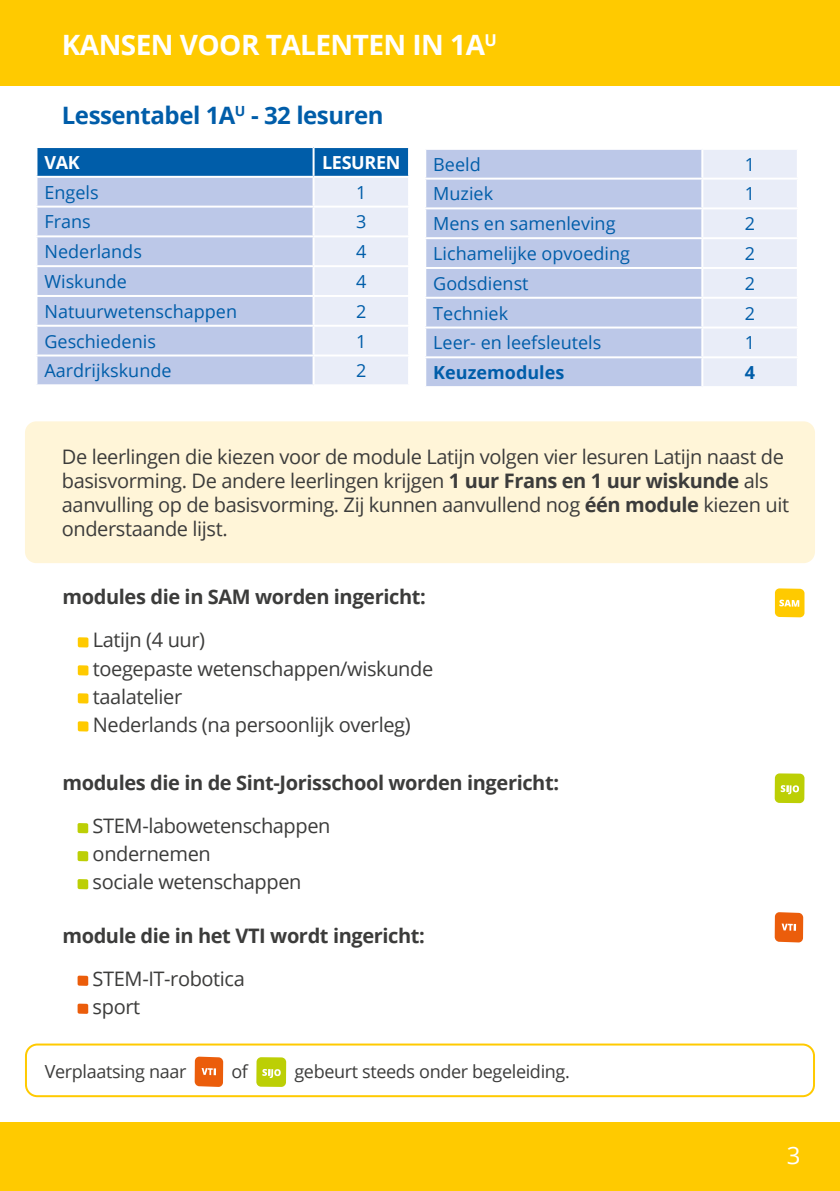
<style>
.page{position:relative;width:840px;height:1191px;background:#fff}
.page>*{position:absolute;margin:0;border:0;box-sizing:border-box;transform-origin:0 0}
.t1{font:700 28px "Open Sans";letter-spacing:-.02em;color:#fff}
.t2{font:700 24px "Open Sans";letter-spacing:-.02em;color:#005da9}
.t3{font:24px "Open Sans";color:#fff}
.t4{font:20px/28px "Open Sans";letter-spacing:-.02em;color:#3c3c3b}
.t5{font:700 20px "Open Sans";letter-spacing:-.02em;color:#3c3c3b}
.t6{font:18px "Open Sans";color:#005da9}
.t7{font:18px "Open Sans";letter-spacing:-.02em;color:#3c3c3b}
.t8{font:700 18px "Open Sans";color:#005da9}
.t9{font:700 18px "Open Sans";letter-spacing:-.02em;color:#fff}
.s1{font-weight:700}
</style>
<div class="page">
<div style="left:0;top:0;width:839px;height:85px;background:#ffca00"></div>
<div style="left:0;top:1123px;width:839px;height:68px;background:#ffca00"></div>
<svg style="left:37px;top:148px;width:371px;height:236px;background:#afc3e3"></svg>
<hr style="left:312px;top:148px;width:2px;height:28px;background:#fff">
<hr style="left:35px;top:176px;width:278px;height:2px;background:#fff">
<hr style="left:35px;top:206px;width:278px;height:2px;background:#fff">
<hr style="left:35px;top:235px;width:278px;height:2px;background:#fff">
<hr style="left:35px;top:265px;width:278px;height:2px;background:#fff">
<hr style="left:35px;top:295px;width:278px;height:2px;background:#fff">
<hr style="left:35px;top:325px;width:278px;height:2px;background:#fff">
<hr style="left:35px;top:354px;width:278px;height:2px;background:#fff">
<hr style="left:313px;top:176px;width:97px;height:2px;background:#fff">
<hr style="left:312px;top:178px;width:2px;height:28px;background:#fff">
<hr style="left:313px;top:206px;width:97px;height:2px;background:#fff">
<hr style="left:312px;top:208px;width:2px;height:27px;background:#fff">
<hr style="left:313px;top:235px;width:97px;height:2px;background:#fff">
<hr style="left:312px;top:237px;width:2px;height:28px;background:#fff">
<hr style="left:313px;top:265px;width:97px;height:2px;background:#fff">
<hr style="left:312px;top:267px;width:2px;height:28px;background:#fff">
<hr style="left:313px;top:295px;width:97px;height:2px;background:#fff">
<hr style="left:312px;top:297px;width:2px;height:28px;background:#fff">
<hr style="left:313px;top:325px;width:97px;height:2px;background:#fff">
<hr style="left:312px;top:327px;width:2px;height:27px;background:#fff">
<hr style="left:313px;top:354px;width:97px;height:2px;background:#fff">
<hr style="left:312px;top:356px;width:2px;height:28px;background:#fff">
<div style="left:426px;top:150px;width:275px;height:236px;background:#bcc8e8"></div>
<div style="left:703px;top:150px;width:93px;height:236px;background:#e9edf8"></div>
<hr style="left:424px;top:178px;width:278px;height:2px;background:#fff">
<hr style="left:424px;top:207px;width:278px;height:2px;background:#fff">
<hr style="left:424px;top:237px;width:278px;height:2px;background:#fff">
<hr style="left:424px;top:267px;width:278px;height:2px;background:#fff">
<hr style="left:424px;top:297px;width:278px;height:2px;background:#fff">
<hr style="left:424px;top:326px;width:278px;height:2px;background:#fff">
<hr style="left:424px;top:356px;width:278px;height:2px;background:#fff">
<hr style="left:702px;top:178px;width:96px;height:2px;background:#fff">
<hr style="left:702px;top:207px;width:96px;height:2px;background:#fff">
<hr style="left:702px;top:237px;width:96px;height:2px;background:#fff">
<hr style="left:702px;top:267px;width:96px;height:2px;background:#fff">
<hr style="left:702px;top:297px;width:96px;height:2px;background:#fff">
<hr style="left:702px;top:326px;width:96px;height:2px;background:#fff">
<hr style="left:702px;top:356px;width:96px;height:2px;background:#fff">
<div style="left:25px;top:421px;width:789px;height:142px;background:#fff5d8;border-radius:11px"></div>
<div style="left:78px;top:637px;width:10px;height:10px;background:#ffca00;border-radius:2px"></div>
<div style="left:78px;top:665px;width:10px;height:10px;background:#ffca00;border-radius:2px"></div>
<div style="left:78px;top:693px;width:10px;height:10px;background:#ffca00;border-radius:2px"></div>
<div style="left:78px;top:721px;width:10px;height:10px;background:#ffca00;border-radius:2px"></div>
<div style="left:77px;top:823px;width:11px;height:10px;background:#bccf05;border-radius:2px"></div>
<div style="left:77px;top:851px;width:11px;height:10px;background:#bccf05;border-radius:2px"></div>
<div style="left:77px;top:879px;width:11px;height:10px;background:#bccf05;border-radius:2px"></div>
<svg style="left:774px;top:912px;width:28px;height:30px"></svg>
<div style="left:774px;top:773px;width:30px;height:30px;background:#bccf05;border-radius:5px"></div>
<svg style="left:780px;top:785px;width:18px;height:9px"></svg>
<div style="left:774px;top:588px;width:30px;height:29px;background:#ffca00;border-radius:5px"></div>
<svg style="left:779px;top:599px;width:19px;height:8px"></svg>
<div style="left:25px;top:1043px;width:789px;height:54px;border:2px solid #ffca00;border-radius:11px"></div>
<svg style="left:194px;top:1056px;width:29px;height:31px"></svg>
<div style="left:256px;top:1057px;width:30px;height:30px;background:#bccf05;border-radius:5px"></div>
<svg style="left:262px;top:1069px;width:18px;height:9px"></svg>
<div style="left:77px;top:975px;width:11px;height:10px;background:#eb5d0b;border-radius:2px"></div>
<div style="left:77px;top:1003px;width:11px;height:10px;background:#eb5d0b;border-radius:2px"></div>
<h1 class="t1" style="left:62px;top:26px;width:436px">KANSEN VOOR TALENTEN IN 1A<sup>U</sup></h1>
<p class="t2" style="left:62px;top:98px;width:323px">Lessentabel 1A<sup>U</sup> - 32 lesuren</p>
<p class="t9" style="left:44px;top:150px;width:37px">VAK</p>
<p class="t9" style="left:322px;top:150px;width:80px">LESUREN</p>
<p class="t6" style="left:44px;top:180px;width:56px">Engels</p>
<p class="t6" style="left:356px;top:180px;width:12px">1</p>
<p class="t6" style="left:44px;top:209px;width:48px">Frans</p>
<p class="t6" style="left:356px;top:209px;width:12px">3</p>
<p class="t6" style="left:44px;top:239px;width:99px">Nederlands</p>
<p class="t6" style="left:356px;top:239px;width:12px">4</p>
<p class="t6" style="left:44px;top:269px;width:84px">Wiskunde</p>
<p class="t6" style="left:356px;top:269px;width:12px">4</p>
<p class="t6" style="left:44px;top:299px;width:194px">Natuurwetenschappen</p>
<p class="t6" style="left:356px;top:299px;width:12px">2</p>
<p class="t6" style="left:44px;top:329px;width:113px">Geschiedenis</p>
<p class="t6" style="left:356px;top:329px;width:12px">1</p>
<p class="t6" style="left:44px;top:358px;width:128px">Aardrijkskunde</p>
<p class="t6" style="left:356px;top:358px;width:12px">2</p>
<p class="t6" style="left:433px;top:152px;width:49px">Beeld</p>
<p class="t6" style="left:744px;top:152px;width:12px">1</p>
<p class="t6" style="left:433px;top:181px;width:61px">Muziek</p>
<p class="t6" style="left:744px;top:181px;width:12px">1</p>
<p class="t6" style="left:433px;top:211px;width:184px">Mens en samenleving</p>
<p class="t6" style="left:744px;top:211px;width:12px">2</p>
<p class="t6" style="left:433px;top:241px;width:198px">Lichamelijke opvoeding</p>
<p class="t6" style="left:744px;top:241px;width:12px">2</p>
<p class="t6" style="left:433px;top:271px;width:97px">Godsdienst</p>
<p class="t6" style="left:744px;top:271px;width:12px">2</p>
<p class="t6" style="left:433px;top:301px;width:76px">Techniek</p>
<p class="t6" style="left:744px;top:301px;width:12px">2</p>
<p class="t6" style="left:433px;top:330px;width:169px">Leer- en leefsleutels</p>
<p class="t6" style="left:744px;top:330px;width:12px">1</p>
<p class="t8" style="left:433px;top:360px;width:132px">Keuzemodules</p>
<p class="t8" style="left:744px;top:360px;width:12px">4</p>
<p class="t4" style="left:62px;top:444px;width:728px;line-height:24px">De leerlingen die kiezen voor de module Latijn volgen vier lesuren Latijn naast de basisvorming. De andere leerlingen krijgen <span class="s1">1 uur Frans en 1 uur wiskunde</span> als aanvulling op de basisvorming. Zij kunnen aanvullend nog <span class="s1">één module</span> kiezen uit onderstaande lijst.</p>
<p class="t5" style="left:63px;top:583px;width:364px">modules die in SAM worden ingericht:</p>
<p class="t4" style="left:93px;top:625px;width:341px">Latijn (4 uur)<br>toegepaste wetenschappen/wiskunde taalatelier<br>Nederlands (na persoonlijk overleg)</p>
<p class="t5" style="left:62px;top:768px;width:498px">modules die in de Sint-Jorisschool worden ingericht:</p>
<p class="t4" style="left:93px;top:811px;width:239px">STEM-labowetenschappen ondernemen<br>sociale wetenschappen</p>
<p class="t5" style="left:62px;top:921px;width:364px">module die in het VTI wordt ingericht:</p>
<p class="t4" style="left:93px;top:964px;width:154px">STEM-IT-robotica sport</p>
<p class="t7" style="left:45px;top:1059px;width:143px">Verplaatsing naar</p>
<p class="t7" style="left:231px;top:1059px;width:18px">of</p>
<p class="t7" style="left:294px;top:1059px;width:277px">gebeurt steeds onder begeleiding.</p>
<p class="t3" style="left:786px;top:1138px;width:15px">3</p>
</div>
